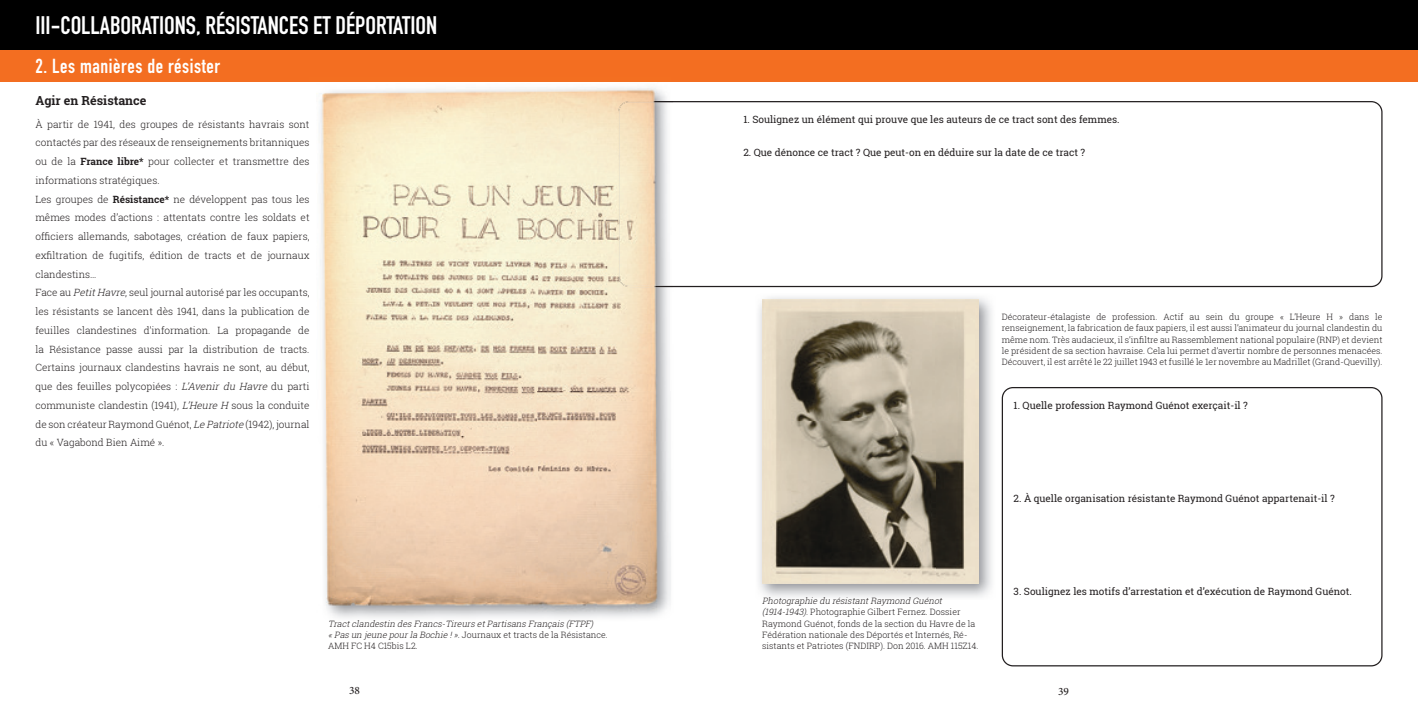
<style>
.page{position:relative;width:1418px;height:709px;background:#fff}
.page>*{position:absolute;margin:0;border:0;box-sizing:border-box;transform-origin:0 0}
.t1{font:700 25px "DIN Condensed";color:#fff}
.t2{font:700 20px "DIN Condensed";letter-spacing:.03em;color:#fff}
.t3{font:700 12.5px "Roboto Slab";color:#231f20}
.t4{font:500 11.25px "Minion Pro";color:#231f20}
.t5{font:300 10px/18.8px "Roboto Slab";color:#231f20}
.t6{font:10px "Roboto Slab";color:#231f20}
.t7{font:300 8.75px/11.2px "Roboto Slab";color:#231f20;text-align:justify}
.t8{font:italic 300 8.75px/11.2px "Roboto Slab";color:#231f20}
.s1{font-weight:700}
.s2{font-style:italic}
.s3{font-style:normal}
</style>
<div class="page">
<div style="left:691px;top:39px;width:726px;height:43px;background:#f36e21"></div>
<div style="left:691px;top:0;width:726px;height:50px;background:#000"></div>
<div style="left:0;top:39px;width:726px;height:43px;background:#f36e21"></div>
<div style="left:0;top:0;width:726px;height:50px;background:#000"></div>
<svg style="left:673px;top:101px;width:709px;height:186px"></svg>
<svg style="left:1001px;top:387px;width:381px;height:279px"></svg>
<img style="left:317px;top:84px;width:353px;height:528px">
<img style="left:759px;top:297px;width:233px;height:300px">
<img style="left:762px;top:300px;width:216px;height:283px">
<h1 class="t1" style="left:35px;top:8px;width:403px">III-COLLABORATIONS, RÉSISTANCES ET DÉPORTATION</h1>
<h2 class="t2" style="left:35px;top:52px;width:186px">2. Les manières de résister</h2>
<p class="t3" style="left:35px;top:92px;width:112px">Agir en Résistance</p>
<p class="t5" style="left:35px;top:114px;width:276px">À partir de 1941, des groupes de résistants havrais sont contactés par des réseaux de renseignements britanniques ou de la <span class="s1">France libre*</span> pour collecter et transmettre des informations stratégiques.<br>Les groupes de <span class="s1">Résistance*</span> ne développent pas tous les mêmes modes d’actions : attentats contre les soldats et officiers allemands, sabotages, création de faux papiers, exfiltration de fugitifs, édition de tracts et de journaux clandestins…<br>Face au <span class="s2">PetitHavre</span>, seul journal autorisé par les occupants, les résistants se lancent dès 1941, dans la publication de feuilles clandestines d’information. La propagande de la Résistance passe aussi par la distribution de tracts.<br>Certains journaux clandestins havrais ne sont, au début, que des feuilles polycopiées : <span class="s2">L’Avenir du Havre</span> du parti communiste clandestin (1941), <span class="s2">L’Heure H</span> sous la conduite de son créateur Raymond Guénot, <span class="s2">Le Patriote</span> (1942), journal du « Vagabond Bien Aimé ».</p>
<p class="t8" style="left:328px;top:617px;width:281px">Tractclandestin desFrancs-TireursetPartisansFrançais(FTPF) «Pasun jeune pourla Bochie !».<span class="s3">Journaux et tracts de la Résistance.<br>AMH FC H4 C15bis L2.</span></p>
<p class="t6" style="left:743px;top:113px;width:378px">1. Soulignez un élément qui prouve que les auteurs de ce tract sont des femmes.</p>
<p class="t6" style="left:743px;top:146px;width:343px">2. Que dénonce ce tract ? Que peut-on en déduire sur la date de ce tract ?</p>
<p class="t7" style="left:1001px;top:311px;width:382px">Décorateur-étalagiste de profession. Actif au sein du groupe « L’Heure H » dans le renseignement, la fabrication de faux papiers, il est aussi l’animateur du journal clandestin du même nom. Très audacieux, il s’infiltre au Rassemblement national populaire (RNP) et devient le président de sa section havraise. Cela lui permet d’avertir nombre de personnes menacées.<br>Découvert, il est arrêté le 22 juillet 1943 et fusillé le 1er novembre au Madrillet (Grand-Quevilly).</p>
<p class="t6" style="left:1013px;top:399px;width:236px">1. Quelle profession Raymond Guénot exerçait-il ?</p>
<p class="t7" style="left:762px;top:595px;width:218px;text-align:left"><span class="s2">Photographie du résistantRaymond Guénot (1914-1943).</span>Photographie Gilbert Fernez. Dossier Raymond Guénot, fonds de la section du Havre de la Fédération nationale des Déportés et Internés, Ré&shy;sistants et Patriotes (FNDIRP). Don 2016. AMH 115Z14.</p>
<p class="t6" style="left:1013px;top:492px;width:323px">2. À quelle organisation résistante Raymond Guénot appartenait-il ?</p>
<p class="t6" style="left:1013px;top:585px;width:340px">3. Soulignez les motifs d’arrestation et d’exécution de Raymond Guénot.</p>
<p class="t4" style="left:349px;top:683px;width:12px">38</p>
<p class="t4" style="left:1058px;top:684px;width:12px">39</p>
</div>
